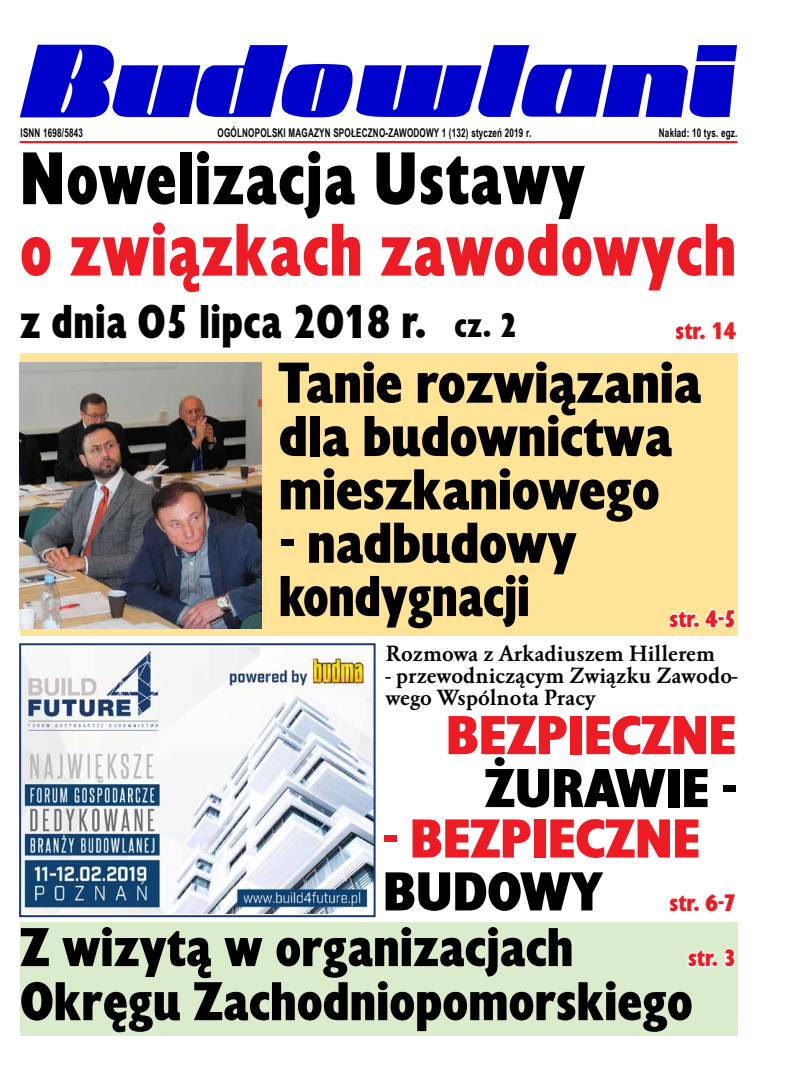
<style>
.page{position:relative;width:794px;height:1078px;background:#fff}
.page>*{position:absolute;margin:0;border:0;box-sizing:border-box;transform-origin:0 0}
.t1{font:71.8px "EFN Gilead Blk Cnd";letter-spacing:.01em;color:#ed1b23}
.t2{font:71.8px "EFN Gilead Blk Cnd";letter-spacing:.01em;color:#000}
.t3{font:55.6px/53.3px "EFN Gilead Blk Cnd";letter-spacing:-.01em;color:#000;scale:1.13 1}
.t4{font:52.9px "EFN Gilead Blk Cnd";letter-spacing:-.01em;color:#ed1b23;scale:1.13 1}
.t5{font:52.9px "EFN Gilead Blk Cnd";letter-spacing:-.01em;color:#000;scale:1.13 1}
.t6{font:52.7px/54px "EFN Gilead Blk Cnd";letter-spacing:-.005em;color:#000;scale:1.11 1}
.t7{font:45.9px "EFN Gilead Blk Cnd";letter-spacing:.01em;color:#000}
.t8{font:23.1px "EFN Gilead Blk Cnd";color:#ed1b23;scale:1.07 1}
.t9{font:700 20px/22px "EFN Garamo";color:#000}
.t10{font:700 12px "Arial Narrow";letter-spacing:.02em;color:#000;scale:.82 1}
.s1{font-size:33.2px}
</style>
<div class="page">
<div style="left:20px;top:921px;width:717px;height:114px;background:#dbeccd"></div>
<div style="left:20px;top:353px;width:717px;height:282px;background:#ffe396"></div>
<svg style="left:20px;top:44px;width:717px;height:73px"></svg>
<hr style="left:20px;top:141px;width:717px;height:2px;background:#ed1b23">
<img style="left:22px;top:647px;width:350px;height:265px">
<div style="left:19px;top:643px;width:356px;height:273px;border:2px solid #1b3b6c"></div>
<img style="left:20px;top:362px;width:242px;height:266px">
<svg style="left:687px;top:948px;width:49px;height:20px"></svg>
<svg style="left:669px;top:608px;width:67px;height:20px"></svg>
<p class="t10" style="left:21px;top:123px;width:78px">ISNN 1698/5843</p>
<p class="t10" style="left:217px;top:123px;width:384px">OGÓLNOPOLSKI MAGAZYN SPOŁECZNO-ZAWODOWY 1 (132) styczeń 2019 r.</p>
<p class="t10" style="left:659px;top:123px;width:97px">Nakład: 10 tys. egz.</p>
<h1 class="t2" style="left:20px;top:129px;width:567px">Nowelizacja Ustawy</h1>
<h1 class="t1" style="left:20px;top:201px;width:718px">o związkach zawodowych</h1>
<h3 class="t7" style="left:20px;top:290px;width:498px">z dnia 05 lipca 2018 r. <span class="s1">cz. 2</span></h3>
<h3 class="t8" style="left:675px;top:315px;width:58px">str. 14</h3>
<h2 class="t3" style="left:278px;top:355px;width:376px">Tanie rozwiązania dla budownictwa mieszkaniowego</h2>
<h2 class="t3" style="left:278px;top:515px;width:265px">- nadbudowy kondygnacji</h2>
<h3 class="t8" style="left:669px;top:602px;width:64px">str. 4-5</h3>
<h3 class="t9" style="left:386px;top:641px;width:331px">Rozmowa z Arkadiuszem Hillerem</h3>
<h3 class="t9" style="left:386px;top:663px;width:353px">- przewodniczącym Związku Zawodo&shy;wego Wspólnota Pracy</h3>
<h3 class="t4" style="left:446px;top:698px;width:259px">BEZPIECZNE</h3>
<h3 class="t5" style="left:484px;top:751px;width:224px">ŻURAWIE -</h3>
<h3 class="t4" style="left:383px;top:802px;width:282px">- BEZPIECZNE</h3>
<h3 class="t5" style="left:383px;top:855px;width:196px">BUDOWY</h3>
<h3 class="t8" style="left:669px;top:886px;width:64px">str. 6-7</h3>
<h3 class="t6" style="left:20px;top:919px;width:608px">Z wizytą w organizacjach<br>Okręgu Zachodniopomorskiego</h3>
<h3 class="t8" style="left:688px;top:941px;width:47px">str. 3</h3>
</div>
